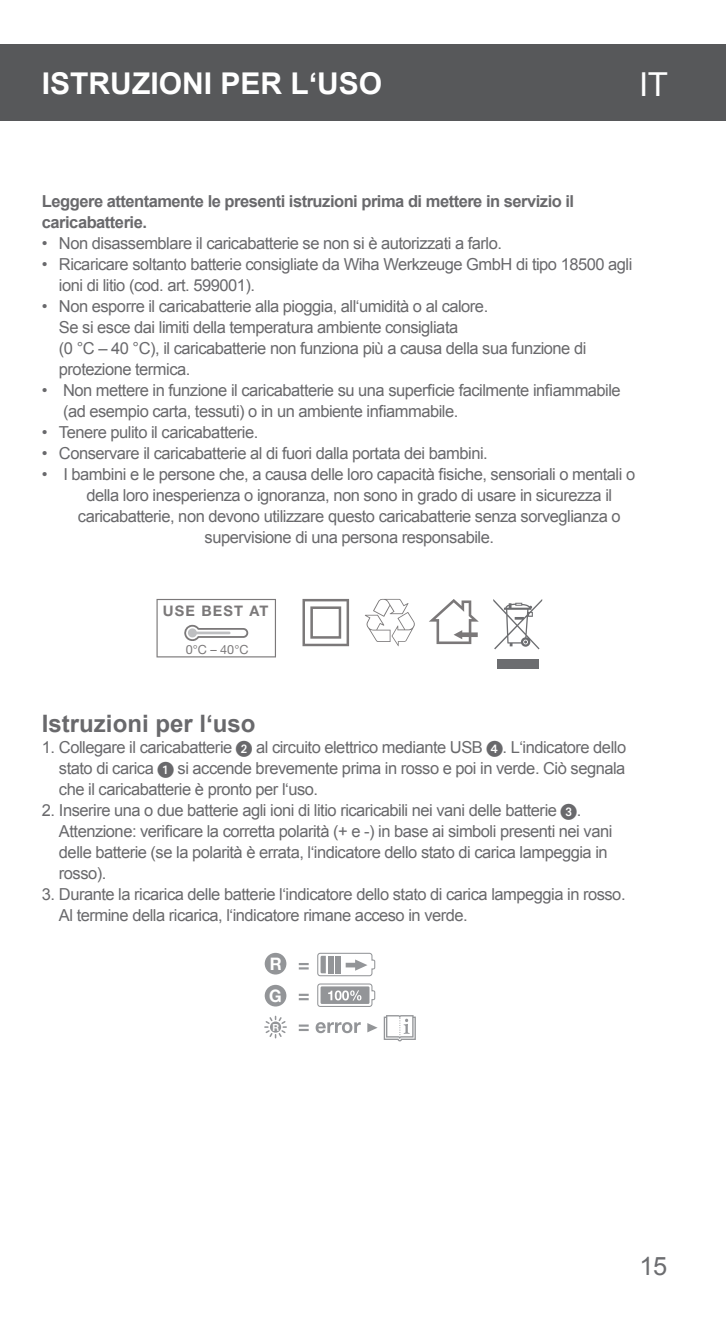
<style>
.page{position:relative;width:726px;height:1317px;background:#fff}
.page>*{position:absolute;margin:0;border:0;box-sizing:border-box;transform-origin:0 0}
.t1{font:33px "Arial";color:#fff}
.t2{font:700 30px "Arial";color:#fff}
.t3{font:25.5px "Arial";color:#6c6d70}
.t4{font:700 24px "Arial";color:#69696c}
.t5{font:700 17.1px/32.4px "Helvetica Neue";color:#fff;scale:.96 1}
.t6{font:16.5px/21px "Arial";letter-spacing:-.03em;color:#69696c}
.t7{font:700 16.5px/21px "Arial";letter-spacing:-.03em;color:#69696c}
.t8{font:700 14.7px "Helvetica Neue LT Pro";letter-spacing:.08em;color:#231f20}
.t9{font:12.6px "Helvetica Neue LT Pro";color:#231f20}
.t10{font:700 9.6px "Helvetica Neue";color:#fff;scale:.96 1}
.s1{font-family:"European Pi One"}
</style>
<div class="page">
<div style="left:0;top:44px;width:725px;height:77px;background:#57585a"></div>
<div style="left:497px;top:659px;width:41px;height:10px;background:#6c6d70"></div>
<svg style="left:493px;top:599px;width:49px;height:50px"></svg>
<svg style="left:302px;top:599px;width:47px;height:47px"></svg>
<svg style="left:365px;top:599px;width:50px;height:47px"></svg>
<svg style="left:429px;top:599px;width:49px;height:45px"></svg>
<svg style="left:156px;top:599px;width:120px;height:58px"></svg>
<svg style="left:265px;top:953px;width:21px;height:21px"></svg>
<svg style="left:265px;top:985px;width:21px;height:21px"></svg>
<svg style="left:264px;top:1016px;width:23px;height:22px"></svg>
<svg style="left:299px;top:963px;width:9px;height:6px"></svg>
<svg style="left:299px;top:994px;width:9px;height:6px"></svg>
<svg style="left:299px;top:1024px;width:9px;height:7px"></svg>
<svg style="left:315px;top:1022px;width:46px;height:11px"></svg>
<svg style="left:383px;top:1015px;width:33px;height:26px"></svg>
<svg style="left:317px;top:952px;width:59px;height:25px"></svg>
<div style="left:328px;top:956px;width:5px;height:17px;background:#939598"></div>
<div style="left:335px;top:956px;width:5px;height:17px;background:#939598"></div>
<svg style="left:367px;top:1023px;width:10px;height:9px"></svg>
<svg style="left:317px;top:983px;width:59px;height:24px"></svg>
<h2 class="t2" style="left:42px;top:63px;width:342px">ISTRUZIONI PER L‘USO</h2>
<h1 class="t1" style="left:639px;top:63px;width:30px">IT</h1>
<p class="t7" style="left:42px;top:191px;width:533px">Leggere attentamente le presenti istruzioni prima di mettere in servizio il caricabatterie.</p>
<p class="t6" style="left:42px;top:233px;width:461px">• Non disassemblare il caricabatterie se non si è autorizzati a farlo.</p>
<p class="t6" style="left:59px;top:254px;width:575px;text-indent:-17px">• Ricaricare soltanto batterie consigliate da Wiha Werkzeuge GmbH di tipo 18500 agli ioni di litio (cod. art. 599001).</p>
<p class="t6" style="left:59px;top:296px;width:529px;text-indent:-17px">• Non esporre il caricabatterie alla pioggia, all‘umidità o al calore.<br>Se si esce dai limiti della temperatura ambiente consigliata<br>(0 °C – 40 °C), il caricabatterie non funziona più a causa della sua funzione di protezione termica.</p>
<p class="t6" style="left:63px;top:380px;width:559px;text-indent:-21px">• Non mettere in funzione il caricabatterie su una superficie facilmente infiammabile (ad esempio carta, tessuti) o in un ambiente infiammabile.</p>
<p class="t6" style="left:42px;top:422px;width:218px">• Tenere pulito il caricabatterie.</p>
<p class="t6" style="left:42px;top:443px;width:447px">• Conservare il caricabatterie al di fuori dalla portata dei bambini.</p>
<p class="t6" style="left:42px;top:464px;width:594px">• I bambini e le persone che, a causa delle loro capacità fisiche, sensoriali o mentali o</p>
<p class="t6" style="left:86px;top:485px;width:527px">della loro inesperienza o ignoranza, non sono in grado di usare in sicurezza il</p>
<p class="t6" style="left:78px;top:506px;width:544px">caricabatterie, non devono utilizzare questo caricabatterie senza sorveglianza o</p>
<p class="t6" style="left:204px;top:527px;width:291px">supervisione di una persona responsabile.</p>
<p class="t8" style="left:163px;top:601px;width:107px">USE BEST AT</p>
<p class="t9" style="left:186px;top:642px;width:64px">0°C – 40°C</p>
<h3 class="t4" style="left:42px;top:708px;width:215px">Istruzioni per l‘uso</h3>
<p class="t6" style="left:59px;top:737px;width:568px;text-align:justify;text-indent:-17px">1. Collegare il caricabatterie <span class="s1">2</span> al circuito elettrico mediante USB <span class="s1">4</span>. L‘indicatore dello stato di carica <span class="s1">1</span> si accende brevemente prima in rosso e poi in verde. Ciò segnala che il caricabatterie è pronto per l‘uso.</p>
<p class="t6" style="left:59px;top:800px;width:555px;text-indent:-17px">2. Inserire una o due batterie agli ioni di litio ricaricabili nei vani delle batterie <span class="s1">3</span>.<br>Attenzione: verificare la corretta polarità (+ e -) in base ai simboli presenti nei vani delle batterie (se la polarità è errata, l‘indicatore dello stato di carica lampeggia in rosso).</p>
<p class="t6" style="left:59px;top:884px;width:568px;text-indent:-17px">3. Durante la ricarica delle batterie l‘indicatore dello stato di carica lampeggia in rosso.<br>Al termine della ricarica, l‘indicatore rimane acceso in verde.</p>
<p class="t5" style="left:269px;top:948px;width:15px">R<br>G</p>
<p class="t10" style="left:272px;top:1020px;width:9px">R</p>
<h3 class="t3" style="left:639px;top:1249px;width:29px">15</h3>
</div>
